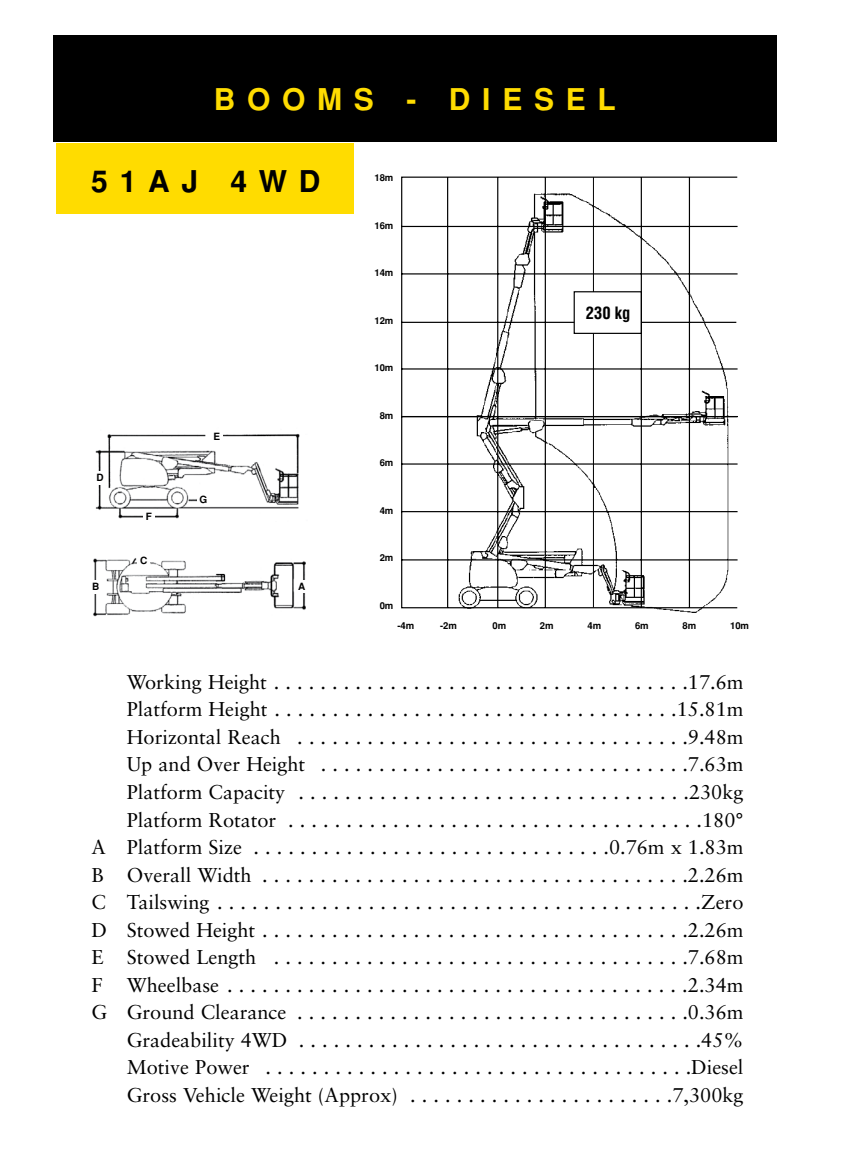
<style>
.page{position:relative;width:851px;height:1170px;background:#fff}
.page>*{position:absolute;margin:0;border:0;box-sizing:border-box;transform-origin:0 0}
.t1{font:700 30px "Helvetica";letter-spacing:.39em;color:#ffdc00}
.t2{font:700 30px "Helvetica";letter-spacing:.39em;color:#000}
.t3{font:20px/27.5px "Sabon";color:#000;text-align:right}
.t4{font:700 condensed 16.75px "Helvetica";color:#000}
.t5{font:700 10px "Helvetica";color:#000}
.t6{font:700 9.5px "Helvetica";color:#000}
</style>
<div class="page">
<div style="left:53px;top:35px;width:723px;height:107px;background:#000"></div>
<div style="left:56px;top:143px;width:298px;height:71px;background:#ffdc00"></div>
<img style="left:401px;top:176px;width:337px;height:437px">
<img style="left:95px;top:433px;width:205px;height:86px">
<div style="left:143px;top:510px;width:12px;height:16px;background:#fff"></div>
<div style="left:94px;top:471px;width:12px;height:13px;background:#fff"></div>
<div style="left:197px;top:493px;width:13px;height:12px;background:#fff"></div>
<div style="left:211px;top:429px;width:12px;height:16px;background:#fff"></div>
<img style="left:93px;top:558px;width:213px;height:59px">
<div style="left:90px;top:580px;width:12px;height:13px;background:#fff"></div>
<div style="left:138px;top:554px;width:12px;height:12px;background:#fff"></div>
<div style="left:295px;top:580px;width:13px;height:12px;background:#fff"></div>
<h1 class="t1" style="left:214px;top:82px;width:403px">BOOMS - DIESEL</h1>
<h1 class="t2" style="left:91px;top:163px;width:231px">51AJ 4WD</h1>
<p class="t5" style="left:96px;top:471px;width:9px">D</p>
<p class="t5" style="left:92px;top:580px;width:9px">B</p>
<p class="t5" style="left:146px;top:511px;width:8px">F</p>
<p class="t5" style="left:140px;top:554px;width:9px">C</p>
<p class="t5" style="left:213px;top:430px;width:8px">E</p>
<p class="t5" style="left:199px;top:493px;width:9px">G</p>
<p class="t5" style="left:298px;top:580px;width:9px">A</p>
<p class="t6" style="left:374px;top:172px;width:21px">18m</p>
<p class="t6" style="left:374px;top:220px;width:21px">16m</p>
<p class="t6" style="left:374px;top:267px;width:21px">14m</p>
<p class="t6" style="left:374px;top:315px;width:21px">12m</p>
<p class="t6" style="left:374px;top:362px;width:21px">10m</p>
<p class="t6" style="left:379px;top:410px;width:15px">8m</p>
<p class="t6" style="left:379px;top:457px;width:15px">6m</p>
<p class="t6" style="left:379px;top:505px;width:15px">4m</p>
<p class="t6" style="left:379px;top:552px;width:15px">2m</p>
<p class="t6" style="left:379px;top:600px;width:15px">0m</p>
<p class="t4" style="left:585px;top:302px;width:46px">230 kg</p>
<p class="t6" style="left:397px;top:620px;width:18px">-4m</p>
<p class="t6" style="left:440px;top:620px;width:18px">-2m</p>
<p class="t6" style="left:492px;top:620px;width:15px">0m</p>
<p class="t6" style="left:540px;top:620px;width:15px">2m</p>
<p class="t6" style="left:587px;top:620px;width:15px">4m</p>
<p class="t6" style="left:635px;top:620px;width:15px">6m</p>
<p class="t6" style="left:682px;top:620px;width:15px">8m</p>
<p class="t6" style="left:730px;top:620px;width:21px">10m</p>
<p class="t3" style="left:91px;top:668px;width:653px">Working Height . . . . . . . . . . . . . . . . . . . . . . . . . . . . . . . . . . . .17.6m Platform Height . . . . . . . . . . . . . . . . . . . . . . . . . . . . . . . . . . .15.81m Horizontal Reach . . . . . . . . . . . . . . . . . . . . . . . . . . . . . . . . . .9.48m<br>Up and Over Height . . . . . . . . . . . . . . . . . . . . . . . . . . . . . . . .7.63m Platform Capacity . . . . . . . . . . . . . . . . . . . . . . . . . . . . . . . . . .230kg Platform Rotator . . . . . . . . . . . . . . . . . . . . . . . . . . . . . . . . . . . .180°<br>A Platform Size . . . . . . . . . . . . . . . . . . . . . . . . . . . . . . .0.76m x 1.83m B Overall Width . . . . . . . . . . . . . . . . . . . . . . . . . . . . . . . . . . . . .2.26m C Tailswing . . . . . . . . . . . . . . . . . . . . . . . . . . . . . . . . . . . . . . . . . .Zero D Stowed Height . . . . . . . . . . . . . . . . . . . . . . . . . . . . . . . . . . . . .2.26m E Stowed Length . . . . . . . . . . . . . . . . . . . . . . . . . . . . . . . . . . . .7.68m F Wheelbase . . . . . . . . . . . . . . . . . . . . . . . . . . . . . . . . . . . . . . . .2.34m G Ground Clearance . . . . . . . . . . . . . . . . . . . . . . . . . . . . . . . . . .0.36m Gradeability 4WD . . . . . . . . . . . . . . . . . . . . . . . . . . . . . . . . . . .45% Motive Power . . . . . . . . . . . . . . . . . . . . . . . . . . . . . . . . . . . . .Diesel Gross Vehicle Weight (Approx) . . . . . . . . . . . . . . . . . . . . . . .7,300kg</p>
</div>
